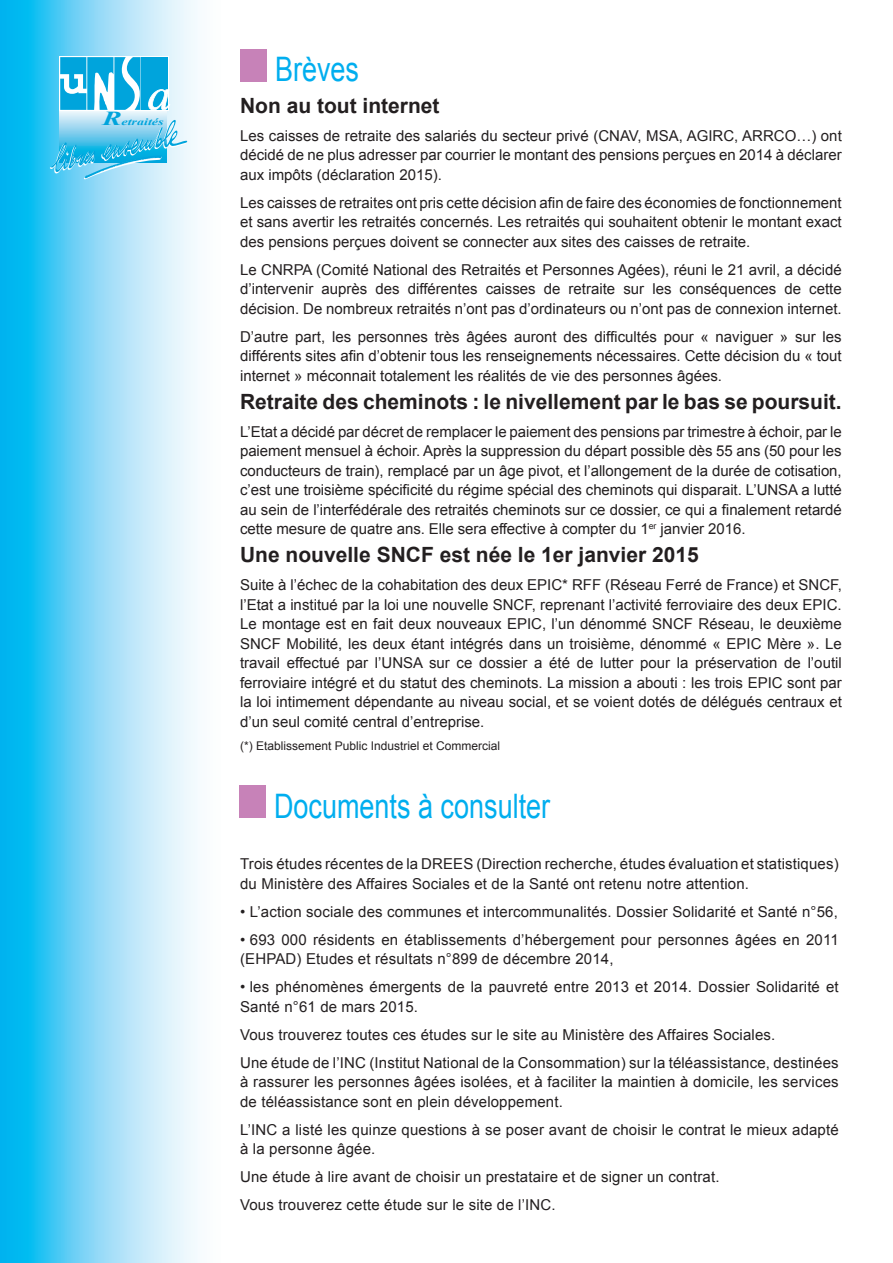
<style>
.page{position:relative;width:893px;height:1263px;background:#fff}
.page>*{position:absolute;margin:0;border:0;box-sizing:border-box;transform-origin:0 0}
.t1{font:33.75px "Arial";color:#00aeef;scale:.8 1}
.t2{font:700 21px "Arial";color:#231f20}
.t3{font:15px/19.5px "Arial";letter-spacing:.01em;color:#231f20;text-align:justify}
.t4{font:12px "Arial";color:#231f20}
.t5{font:italic 700 9.75px "Times New Roman";color:#00a4dc;scale:1.44 1}
.s1{font-size:19.8px}
</style>
<div class="page">
<svg style="left:0;top:0;width:198px;height:1263px;background:#80d8f7"></svg>
<svg style="left:60px;top:111px;width:107px;height:8px"></svg>
<svg style="left:59px;top:56px;width:111px;height:55px"></svg>
<svg style="left:50px;top:119px;width:138px;height:60px;background:#7ad0ef"></svg>
<div style="left:239px;top:786px;width:27px;height:32px;background:#c782b8"></div>
<div style="left:240px;top:49px;width:27px;height:32px;background:#c782b8"></div>
<p class="t5" style="left:102px;top:114px;width:44px"><span class="s1">R</span>etraités</p>
<p class="t1" style="left:275px;top:47px;width:107px">Brèves</p>
<p class="t2" style="left:240px;top:92px;width:201px">Non au tout internet</p>
<p class="t3" style="left:240px;top:126px;width:603px">Les caisses de retraite des salariés du secteur privé (CNAV, MSA, AGIRC, ARRCO…) ont décidé de ne plus adresser par courrier le montant des pensions perçues en 2014 à déclarer aux impôts (déclaration 2015).</p>
<p class="t3" style="left:240px;top:193px;width:603px">Les caisses de retraites ont pris cette décision afin de faire des économies de fonctionnement et sans avertir les retraités concernés. Les retraités qui souhaitent obtenir le montant exact des pensions perçues doivent se connecter aux sites des caisses de retraite.</p>
<p class="t3" style="left:240px;top:260px;width:603px">Le CNRPA (Comité National des Retraités et Personnes Agées), réuni le 21 avril, a décidé d’intervenir auprès des différentes caisses de retraite sur les conséquences de cette décision. De nombreux retraités n’ont pas d’ordinateurs ou n’ont pas de connexion internet.</p>
<p class="t3" style="left:240px;top:327px;width:603px">D’autre part, les personnes très âgées auront des difficultés pour « naviguer » sur les différents sites afin d’obtenir tous les renseignements nécessaires. Cette décision du « tout internet » méconnait totalement les réalités de vie des personnes âgées.</p>
<p class="t2" style="left:240px;top:388px;width:603px">Retraite des cheminots : le nivellement par le bas se poursuit.</p>
<p class="t3" style="left:240px;top:422px;width:603px">L’Etat a décidé par décret de remplacer le paiement des pensions par trimestre à échoir, par le paiement mensuel à échoir. Après la suppression du départ possible dès 55 ans (50 pour les conducteurs de train), remplacé par un âge pivot, et l’allongement de la durée de cotisation, c’est une troisième spécificité du régime spécial des cheminots qui disparait. L’UNSA a lutté au sein de l’interfédérale des retraités cheminots sur ce dossier, ce qui a finalement retardé cette mesure de quatre ans. Elle sera effective à compter du 1<sup>er</sup> janvier 2016.</p>
<p class="t2" style="left:240px;top:541px;width:460px">Une nouvelle SNCF est née le 1er janvier 2015</p>
<p class="t3" style="left:240px;top:575px;width:603px">Suite à l’échec de la cohabitation des deux EPIC* RFF (Réseau Ferré de France) et SNCF, l’Etat a institué par la loi une nouvelle SNCF, reprenant l’activité ferroviaire des deux EPIC.<br>Le montage est en fait deux nouveaux EPIC, l’un dénommé SNCF Réseau, le deuxième SNCF Mobilité, les deux étant intégrés dans un troisième, dénommé « EPIC Mère ». Le travail effectué par l’UNSA sur ce dossier a été de lutter pour la préservation de l’outil ferroviaire intégré et du statut des cheminots. La mission a abouti : les trois EPIC sont par la loi intimement dépendante au niveau social, et se voient dotés de délégués centraux et d’un seul comité central d’entreprise.</p>
<p class="t4" style="left:240px;top:738px;width:262px">(*) Etablissement Public Industriel et Commercial</p>
<p class="t1" style="left:274px;top:784px;width:347px">Documents à consulter</p>
<p class="t3" style="left:240px;top:854px;width:600px">Trois études récentes de la DREES (Direction recherche, études évaluation et statistiques) du Ministère des Affaires Sociales et de la Santé ont retenu notre attention.</p>
<p class="t3" style="left:240px;top:902px;width:599px">• L’action sociale des communes et intercommunalités. Dossier Solidarité et Santé n°56,</p>
<p class="t3" style="left:240px;top:930px;width:600px">• 693 000 résidents en établissements d’hébergement pour personnes âgées en 2011 (EHPAD) Etudes et résultats n°899 de décembre 2014,</p>
<p class="t3" style="left:240px;top:977px;width:600px">• les phénomènes émergents de la pauvreté entre 2013 et 2014. Dossier Solidarité et<br>Santé n°61 de mars 2015.</p>
<p class="t3" style="left:240px;top:1025px;width:537px">Vous trouverez toutes ces études sur le site au Ministère des Affaires Sociales.</p>
<p class="t3" style="left:240px;top:1053px;width:600px">Une étude de l’INC (Institut National de la Consommation) sur la téléassistance, destinées à rassurer les personnes âgées isolées, et à faciliter la maintien à domicile, les services de téléassistance sont en plein développement.</p>
<p class="t3" style="left:240px;top:1120px;width:600px">L’INC a listé les quinze questions à se poser avant de choisir le contrat le mieux adapté à la personne âgée.</p>
<p class="t3" style="left:240px;top:1167px;width:481px">Une étude à lire avant de choisir un prestataire et de signer un contrat.</p>
<p class="t3" style="left:240px;top:1195px;width:317px">Vous trouverez cette étude sur le site de l’INC.</p>
</div>
